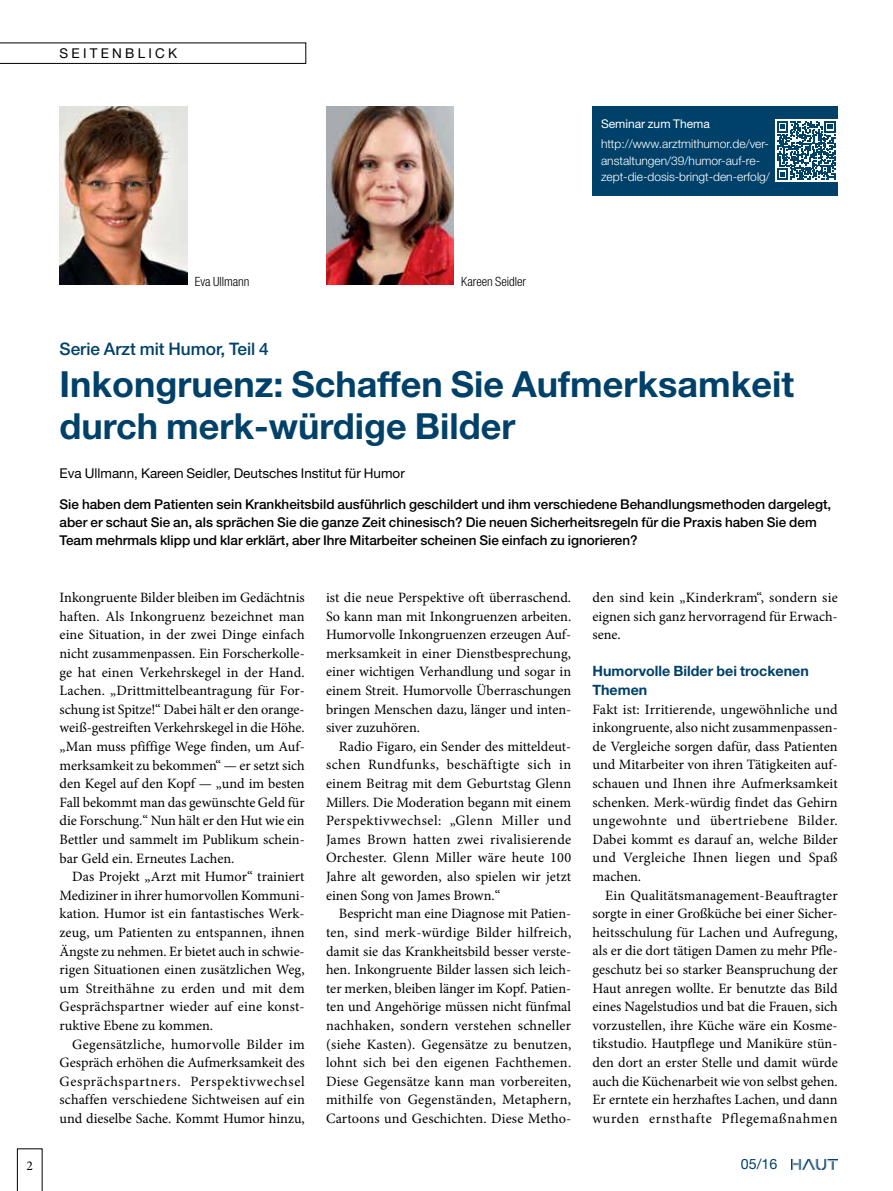
<style>
.page{position:relative;width:893px;height:1191px;background:#fff}
.page>*{position:absolute;margin:0;border:0;box-sizing:border-box;transform-origin:0 0}
.t1{font:700 36px/42px "Helvetica Neue LT Std";color:#004169}
.t2{font:500 17.25px "Helvetica Neue LT Std";color:#004169}
.t3{font:14.25px/18.6px "Minion Pro";color:#000;text-align:justify}
.t4{font:700 14.25px/18.6px "Helvetica Neue LT Std";color:#004169}
.t5{font:14.25px "Helvetica Neue LT Std";color:#004169}
.t6{font:500 13.5px/18px "Helvetica Neue LT Std";color:#000}
.t7{font:13.5px "Helvetica Neue LT Std";color:#000}
.t8{font:13.5px "Helvetica Neue LT Std";letter-spacing:.24em;color:#000}
.t9{font:13.5px "Minion Pro";color:#000}
.t10{font:300 condensed 12.75px "Helvetica Neue LT Std";color:#000}
.t11{font:300 12px/16.5px "Helvetica Neue LT Std";color:#fff}
.t12{font:12px "Helvetica Neue LT Std";color:#fff}
</style>
<div class="page">
<svg style="left:17px;top:1148px;width:26px;height:43px"></svg>
<svg style="left:0;top:43px;width:306px;height:21px"></svg>
<img style="left:791px;top:1159px;width:47px;height:10px">
<img style="left:326px;top:107px;width:128px;height:178px">
<div style="left:592px;top:106px;width:246px;height:90px;background:#004169"></div>
<div style="left:775px;top:119px;width:63px;height:63px;background:#fff"></div>
<svg style="left:777px;top:121px;width:58px;height:59px"></svg>
<img style="left:60px;top:106px;width:127px;height:179px">
<p class="t8" style="left:60px;top:45px;width:119px">SEITENBLICK</p>
<p class="t10" style="left:195px;top:274px;width:56px">Eva Ullmann</p>
<p class="t10" style="left:461px;top:274px;width:66px">Kareen Seidler</p>
<p class="t12" style="left:601px;top:116px;width:110px">Seminar zum Thema</p>
<p class="t11" style="left:601px;top:136px;width:170px">http://www.arztmithumor.de/ver&shy;anstaltungen/39/humor-auf-re&shy;zept-die-dosis-bringt-den-erfolg/</p>
<p class="t2" style="left:60px;top:338px;width:211px">Serie Arzt mit Humor, Teil 4</p>
<h1 class="t1" style="left:60px;top:362px;width:736px">Inkongruenz: Schaffen Sie Aufmerksamkeit durch merk-würdige Bilder</h1>
<p class="t7" style="left:60px;top:465px;width:347px">Eva Ullmann, Kareen Seidler, Deutsches Institut für Humor</p>
<p class="t6" style="left:60px;top:495px;width:773px">Sie haben dem Patienten sein Krankheitsbild ausführlich geschildert und ihm verschiedene Behandlungsmethoden dargelegt, aber er schaut Sie an, als sprächen Sie die ganze Zeit chinesisch? Die neuen Sicherheitsregeln für die Praxis haben Sie dem<br>Team mehrmals klipp und klar erklärt, aber Ihre Mitarbeiter scheinen Sie einfach zu ignorieren?</p>
<p class="t3" style="left:60px;top:588px;width:247px">Inkongruente Bilder bleiben im Gedächtnis haften. Als Inkongruenz bezeichnet man eine Situation, in der zwei Dinge einfach nicht zusammenpassen. Ein Forscherkolle&shy;ge hat einen Verkehrskegel in der Hand.<br>Lachen. „Drittmittelbeantragung für For&shy;schung ist Spitze!“ Dabei hält er den orange&shy;weiß-gestreiften Verkehrskegel in die Höhe. „Man muss pfiffige Wege finden, um Auf&shy;merksamkeit zu bekommen“ — er setzt sich den Kegel auf den Kopf — „und im besten Fall bekommt man das gewünschte Geld für die Forschung.“ Nun hält er den Hut wie ein Bettler und sammelt im Publikum schein&shy;bar Geld ein. Erneutes Lachen.</p>
<p class="t3" style="left:60px;top:867px;width:247px;text-indent:13px">Das Projekt „Arzt mit Humor“ trainiert Mediziner in ihrer humorvollen Kommuni&shy;kation. Humor ist ein fantastisches Werk&shy;zeug, um Patienten zu entspannen, ihnen Ängste zu nehmen. Er bietet auch in schwie&shy;rigen Situationen einen zusätzlichen Weg, um Streithähne zu erden und mit dem Gesprächspartner wieder auf eine konst&shy;ruktive Ebene zu kommen.</p>
<p class="t3" style="left:60px;top:1034px;width:247px;text-indent:13px">Gegensätzliche, humorvolle Bilder im Gespräch erhöhen die Aufmerksamkeit des Gesprächspartners. Perspektivwechsel schaffen verschiedene Sichtweisen auf ein und dieselbe Sache. Kommt Humor hinzu,</p>
<p class="t3" style="left:326px;top:588px;width:247px">ist die neue Perspektive oft überraschend.<br>So kann man mit Inkongruenzen arbeiten.<br>Humorvolle Inkongruenzen erzeugen Auf&shy;merksamkeit in einer Dienstbesprechung, einer wichtigen Verhandlung und sogar in einem Streit. Humorvolle Überraschungen bringen Menschen dazu, länger und inten&shy;siver zuzuhören.</p>
<p class="t3" style="left:326px;top:737px;width:247px;text-indent:13px">Radio Figaro, ein Sender des mitteldeut&shy;schen Rundfunks, beschäftigte sich in einem Beitrag mit dem Geburtstag Glenn Millers. Die Moderation begann mit einem Perspektivwechsel: „Glenn Miller und James Brown hatten zwei rivalisierende Orchester. Glenn Miller wäre heute 100<br>Jahre alt geworden, also spielen wir jetzt einen Song von James Brown.“</p>
<p class="t3" style="left:326px;top:904px;width:247px;text-indent:13px">Bespricht man eine Diagnose mit Patien&shy;ten, sind merk-würdige Bilder hilfreich, damit sie das Krankheitsbild besser verste&shy;hen. Inkongruente Bilder lassen sich leich&shy;ter merken, bleiben länger im Kopf. Patien&shy;ten und Angehörige müssen nicht fünfmal nachhaken, sondern verstehen schneller (siehe Kasten). Gegensätze zu benutzen, lohnt sich bei den eigenen Fachthemen.<br>Diese Gegensätze kann man vorbereiten, mithilfe von Gegenständen, Metaphern, Cartoons und Geschichten. Diese Metho-</p>
<p class="t3" style="left:592px;top:588px;width:247px">den sind kein „Kinderkram“, sondern sie eignen sich ganz hervorragend für Erwach&shy;sene.</p>
<p class="t4" style="left:592px;top:661px;width:218px">Humorvolle Bilder bei trockenen<br>Themen</p>
<p class="t3" style="left:592px;top:700px;width:247px">Fakt ist: Irritierende, ungewöhnliche und inkongruente, also nicht zusammenpassen&shy;de Vergleiche sorgen dafür, dass Patienten und Mitarbeiter von ihren Tätigkeiten auf&shy;schauen und Ihnen ihre Aufmerksamkeit schenken. Merk-würdig findet das Gehirn ungewohnte und übertriebene Bilder.<br>Dabei kommt es darauf an, welche Bilder und Vergleiche Ihnen liegen und Spaß machen.</p>
<p class="t3" style="left:592px;top:886px;width:247px;text-indent:13px">Ein Qualitätsmanagement-Beauftragter sorgte in einer Großküche bei einer Sicher&shy;heitsschulung für Lachen und Aufregung, als er die dort tätigen Damen zu mehr Pfle&shy;geschutz bei so starker Beanspruchung der Haut anregen wollte. Er benutzte das Bild eines Nagelstudios und bat die Frauen, sich vorzustellen, ihre Küche wäre ein Kosme&shy;tikstudio. Hautpflege und Maniküre stün&shy;den dort an erster Stelle und damit würde auch die Küchenarbeit wie von selbst gehen.<br>Er erntete ein herzhaftes Lachen, und dann wurden ernsthafte Pflegemaßnahmen</p>
<p class="t9" style="left:27px;top:1156px;width:8px">2</p>
<p class="t5" style="left:741px;top:1155px;width:38px">05/16</p>
</div>
